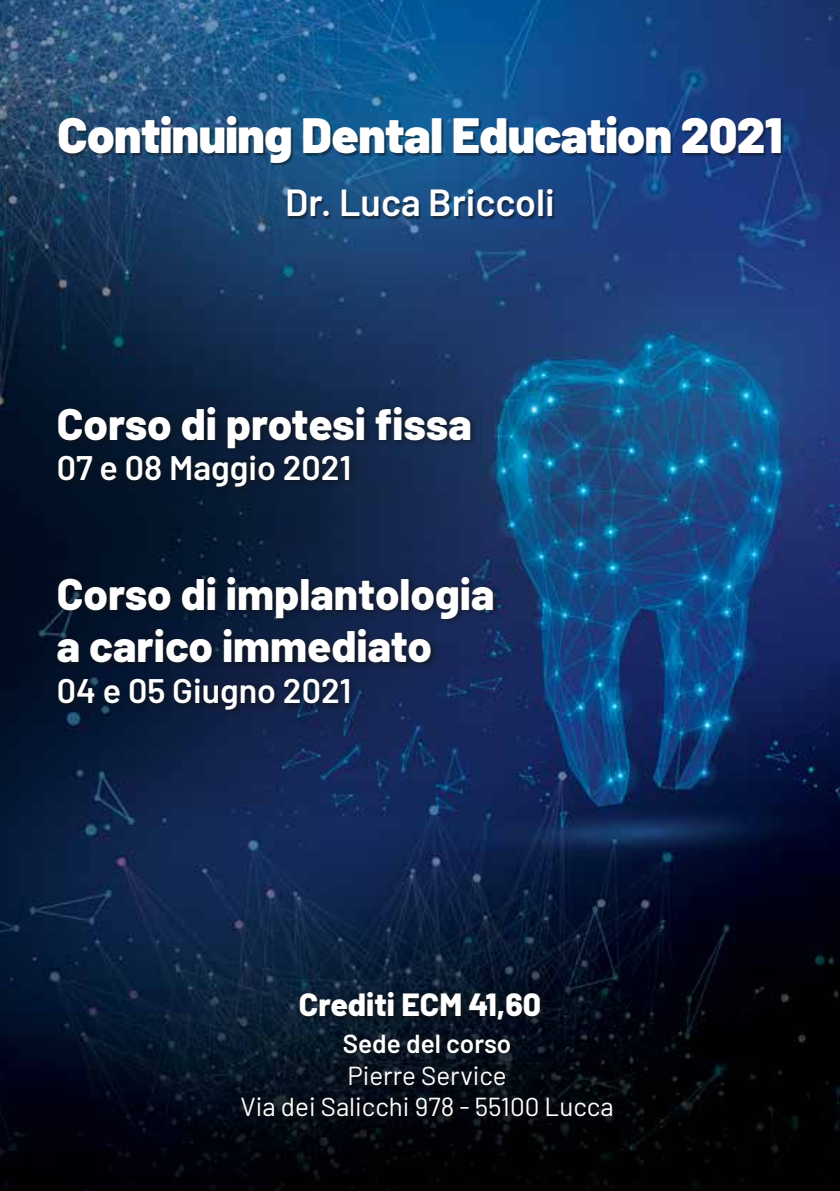
<style>
.page{position:relative;width:840px;height:1191px;background:#fff}
.page>*{position:absolute;margin:0;border:0;box-sizing:border-box;transform-origin:0 0}
.t1{font:900 49.4px "Barlow";letter-spacing:-.01em;color:#fff}
.t2{font:800 44px/52.8px "Barlow";color:#fff}
.t3{font:600 37.6px "Barlow";color:#fff}
.t4{font:600 34px "Barlow";color:#fff}
.t5{font:800 32px "Barlow";color:#fff}
.t6{font:26px/31.2px "Barlow";color:#fff;text-align:center}
.t7{font:600 26px "Barlow";color:#fff}
</style>
<div class="page">
<img style="left:0;top:0;width:839px;height:1191px">
<div style="left:61px;top:118px;width:721px;height:46px;background:#121212;opacity:.5"></div>
<div style="left:289px;top:191px;width:265px;height:28px;background:#121212;opacity:.5"></div>
<div style="left:54px;top:403px;width:424px;height:92px;background:#121212;opacity:.75"></div>
<div style="left:295px;top:989px;width:252px;height:38px;background:#121212;opacity:.75"></div>
<div style="left:238px;top:1030px;width:381px;height:93px;background:#121212;opacity:.75"></div>
<div style="left:54px;top:573px;width:447px;height:144px;background:#121212;opacity:.75"></div>
<p class="t1" style="left:57px;top:98px;width:726px">Continuing Dental Education 2021</p>
<p class="t3" style="left:285px;top:175px;width:271px">Dr. Luca Briccoli</p>
<p class="t2" style="left:57px;top:394px;width:416px">Corso di protesi fissa</p>
<p class="t4" style="left:57px;top:443px;width:296px">07 e 08 Maggio 2021</p>
<p class="t2" style="left:57px;top:564px;width:439px">Corso di implantologia a carico immediato</p>
<p class="t4" style="left:57px;top:666px;width:296px">04 e 05 Giugno 2021</p>
<p class="t5" style="left:299px;top:980px;width:244px">Crediti ECM 41,60</p>
<p class="t7" style="left:342px;top:1025px;width:170px">Sede del corso</p>
<p class="t6" style="left:240px;top:1057px;width:374px">Pierre Service<br>Via dei Salicchi 978 - 55100 Lucca</p>
</div>
